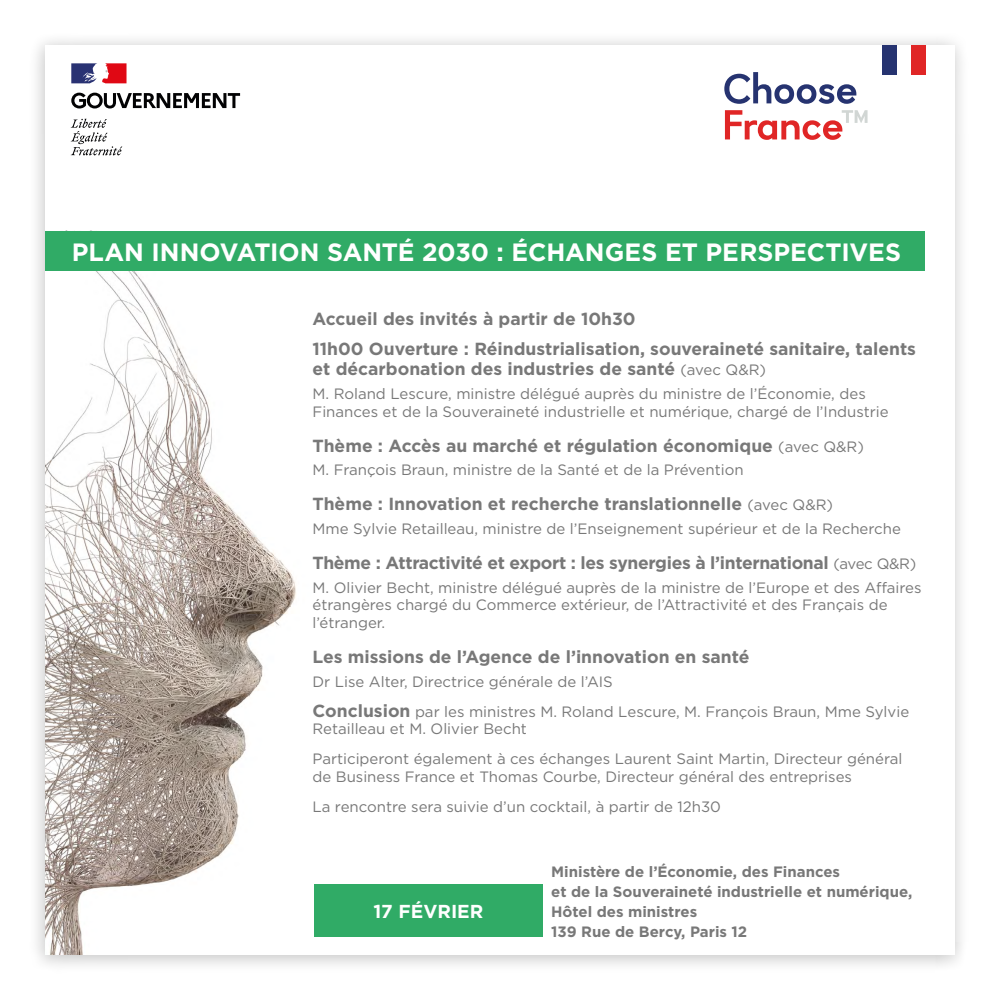
<style>
.page{position:relative;width:1000px;height:1000px;background:#fff}
.page>*{position:absolute;margin:0;border:0;box-sizing:border-box;transform-origin:0 0}
.t1{font:700 25px "Gotham";letter-spacing:-.005em;color:#fff}
.t2{font:700 18.75px "Gotham";color:#fff}
.t3{font:700 17.5px/20px "Gotham";color:#787878}
.t4{font:700 17.5px "Gotham";letter-spacing:-.02em;color:#787878}
.t5{font:15px/17.5px "Gotham";color:#787878}
.t6{font:700 15px/20px "Gotham";color:#787878}
.s1{font-weight:400;font-size:15px}
.s2{font-weight:700;font-size:17.5px}
</style>
<div class="page">
<div style="left:27px;top:31px;width:944px;height:943px;background:#000;opacity:.24"></div>
<div style="left:45px;top:45px;width:910px;height:910px;background:#fff"></div>
<img style="left:45px;top:230px;width:421px;height:725px">
<div style="left:882px;top:45px;width:15px;height:29px;background:#263370"></div>
<div style="left:911px;top:45px;width:15px;height:29px;background:#e02626"></div>
<svg style="left:725px;top:110px;width:143px;height:30px"></svg>
<svg style="left:724px;top:72px;width:132px;height:32px"></svg>
<svg style="left:71px;top:93px;width:169px;height:15px"></svg>
<svg style="left:71px;top:63px;width:56px;height:20px"></svg>
<svg style="left:71px;top:119px;width:51px;height:36px"></svg>
<div style="left:45px;top:231px;width:880px;height:40px;background:#30ab66"></div>
<div style="left:314px;top:884px;width:228px;height:52px;background:#30ab66"></div>
<p class="t1" style="left:72px;top:236px;width:831px">PLAN INNOVATION SANTÉ 2030 : ÉCHANGES ET PERSPECTIVES</p>
<p class="t3" style="left:312px;top:309px;width:325px">Accueil des invités à partir de 10h30</p>
<p class="t3" style="left:312px;top:339px;width:605px">11h00 Ouverture : Réindustrialisation, souveraineté sanitaire, talents et décarbonation des industries de santé <span class="s1">(avec Q&amp;R)</span></p>
<p class="t5" style="left:312px;top:385px;width:578px">M. Roland Lescure, ministre délégué auprès du ministre de l’Économie, des<br>Finances et de la Souveraineté industrielle et numérique, chargé de l’Industrie</p>
<p class="t3" style="left:312px;top:435px;width:553px">Thème : Accès au marché et régulation économique <span class="s1">(avec Q&amp;R)</span></p>
<p class="t5" style="left:312px;top:461px;width:433px">M. François Braun, ministre de la Santé et de la Prévention</p>
<p class="t3" style="left:312px;top:494px;width:522px">Thème : Innovation et recherche translationnelle <span class="s1">(avec Q&amp;R)</span></p>
<p class="t5" style="left:312px;top:520px;width:590px">Mme Sylvie Retailleau, ministre de l’Enseignement supérieur et de la Recherche</p>
<p class="t4" style="left:312px;top:551px;width:605px">Thème : Attractivité et export : les synergies à l’international <span class="s1">(avec Q&amp;R)</span></p>
<p class="t5" style="left:312px;top:579px;width:611px">M. Olivier Becht, ministre délégué auprès de la ministre de l’Europe et des Affaires étrangères chargé du Commerce extérieur, de l’Attractivité et des Français de l’étranger.</p>
<p class="t3" style="left:312px;top:647px;width:439px">Les missions de l’Agence de l’innovation en santé</p>
<p class="t5" style="left:312px;top:672px;width:302px">Dr Lise Alter, Directrice générale de l’AIS</p>
<p class="t5" style="left:312px;top:702px;width:598px"><span class="s2">Conclusion</span> par les ministres M. Roland Lescure, M. François Braun, Mme Sylvie<br>Retailleau et M. Olivier Becht</p>
<p class="t5" style="left:312px;top:750px;width:591px">Participeront également à ces échanges Laurent Saint Martin, Directeur général de Business France et Thomas Courbe, Directeur général des entreprises</p>
<p class="t5" style="left:312px;top:797px;width:410px">La rencontre sera suivie d’un cocktail, à partir de 12h30</p>
<p class="t2" style="left:373px;top:899px;width:112px">17 FÉVRIER</p>
<p class="t6" style="left:551px;top:862px;width:363px">Ministère de l’Économie, des Finances<br>et de la Souveraineté industrielle et numérique,<br>Hôtel des ministres</p>
<p class="t6" style="left:551px;top:922px;width:198px">139 Rue de Bercy, Paris 12</p>
</div>
